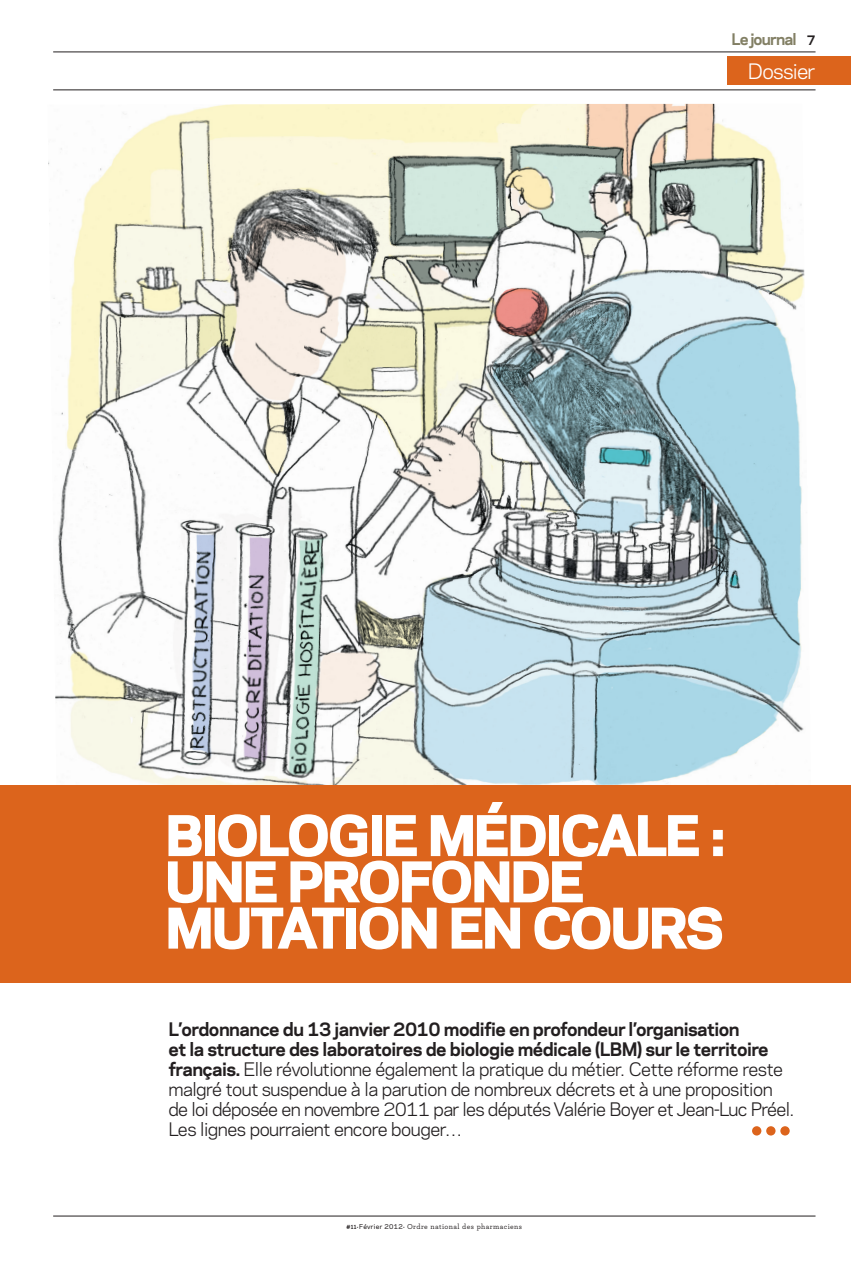
<style>
.page{position:relative;width:851px;height:1276px;background:#fff}
.page>*{position:absolute;margin:0;border:0;box-sizing:border-box;transform-origin:0 0}
.t1{font:800 52.5px/46.2px "Galaxie Polaris";letter-spacing:-.03em;color:#fff}
.t2{font:20px "Galaxie Polaris";letter-spacing:-.04em;color:#fff}
.t3{font:17.5px/20px "Galaxie Polaris";letter-spacing:-.03em;color:#231f20}
.t4{font:700 15px "Galaxie Polaris";letter-spacing:-.05em;color:#827f64}
.t5{font:500 7.5px "Archer";letter-spacing:.05em;color:#231f20}
.s1{font-size:12.5px;color:#231f20}
.s2{font-weight:700}
.s3{font-family:"Archer Bold LF";font-weight:400;font-size:6.25px}
.s4{font-weight:400;font-size:6.25px}
.s5{font-family:"Galaxie Polaris";font-size:6.25px}
</style>
<div class="page">
<img style="left:48px;top:104px;width:398px;height:343px">
<img style="left:446px;top:103px;width:359px;height:383px">
<img style="left:55px;top:447px;width:401px;height:338px">
<img style="left:451px;top:486px;width:353px;height:299px">
<hr style="left:53px;top:52px;width:762px;height:1px;background:#231f20">
<hr style="left:53px;top:90px;width:762px;height:1px;background:#231f20">
<hr style="left:53px;top:1215px;width:762px;height:1px;background:#231f20">
<div style="left:752px;top:1126px;width:9px;height:9px;background:#dc641c;border-radius:50%"></div>
<div style="left:766px;top:1126px;width:9px;height:9px;background:#dc641c;border-radius:50%"></div>
<div style="left:780px;top:1126px;width:9px;height:9px;background:#dc641c;border-radius:50%"></div>
<div style="left:727px;top:57px;width:123px;height:28px;background:#dc641c"></div>
<div style="left:0;top:785px;width:850px;height:198px;background:#dc641c"></div>
<p class="t4" style="left:731px;top:33px;width:86px">Le journal <span class="s1">7</span></p>
<p class="t2" style="left:747px;top:63px;width:69px">Dossier</p>
<h1 class="t1" style="left:166px;top:818px;width:561px">BIOLOGIE MÉDICALE :<br>UNE PROFONDE<br>MUTATION EN COURS</h1>
<p class="t3" style="left:168px;top:1021px;width:627px"><span class="s2">L’ordonnance du 13 janvier 2010 modifie en profondeur l’organisation<br>et la structure des laboratoires de biologie médicale (LBM) sur le territoire français.</span> Elle révolutionne également la pratique du métier. Cette réforme reste malgré tout suspendue à la parution de nombreux décrets et à une proposition de loi déposée en novembre 2011 par les députés Valérie Boyer et Jean-Luc Préel.<br>Les lignes pourraient encore bouger…</p>
<p class="t5" style="left:346px;top:1223px;width:177px"><span class="s3">#11</span><span class="s4">•</span><span class="s5">Février 2012</span><span class="s4">•</span> Ordre national des pharmaciens</p>
</div>
